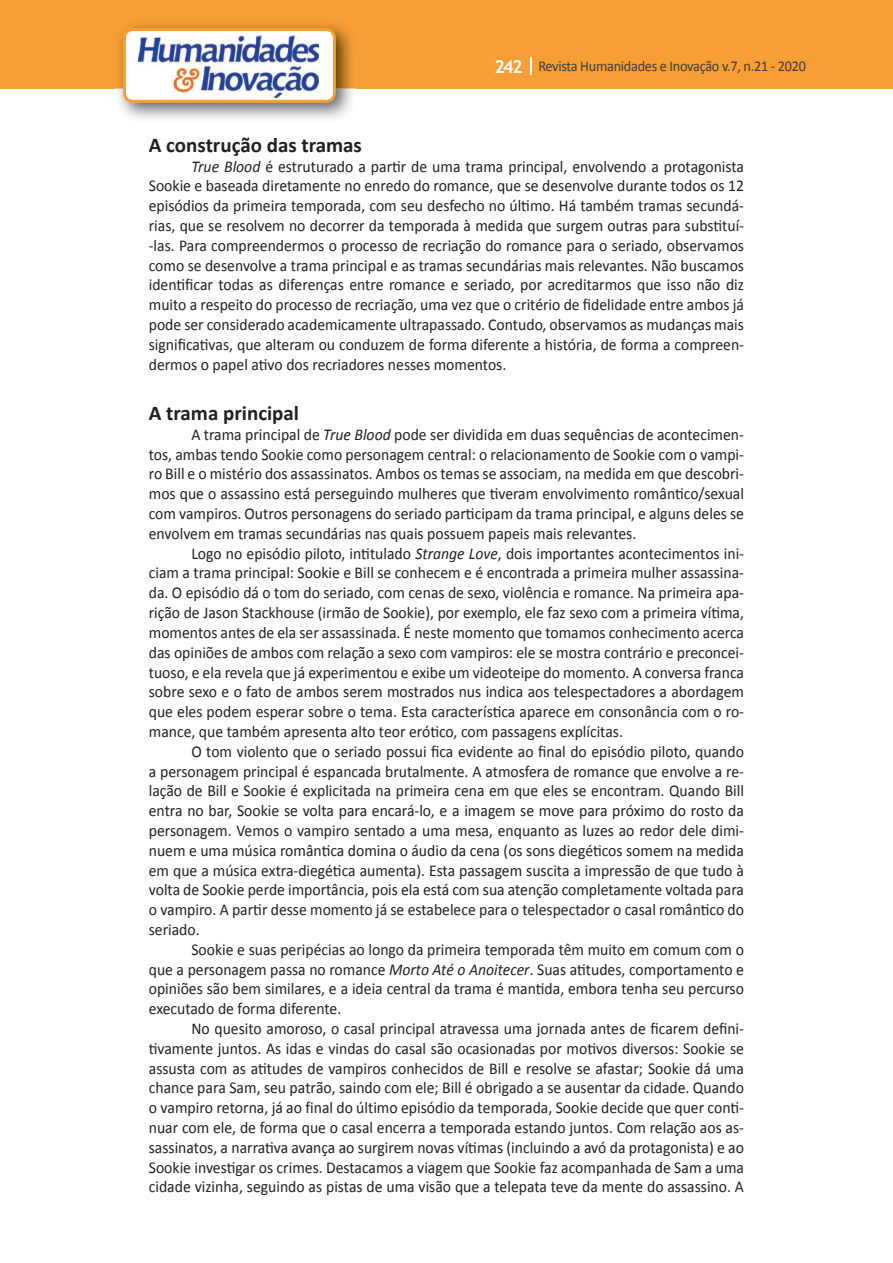
<style>
.page{position:relative;width:893px;height:1263px;background:#fff}
.page>*{position:absolute;margin:0;border:0;box-sizing:border-box;transform-origin:0 0}
.t1{font:700 21px "Calibri";color:#231f20}
.t2{font:16.5px/19.8px "Calibri";color:#231f20;text-align:justify;scale:.95 1}
.t3{font:15px "Calibri";letter-spacing:-.02em;color:#3e3e3f;scale:.95 1}
.s1{font-family:"Trebuchet MS";font-weight:700;font-size:18px;color:#fff}
.s2{font-style:italic}
</style>
<div class="page">
<div style="left:0;top:0;width:893px;height:88px;background:#f79e34"></div>
<svg style="left:530px;top:57px;width:2px;height:18px"></svg>
<img style="left:115px;top:24px;width:241px;height:95px">
<svg style="left:123px;top:28px;width:213px;height:75px"></svg>
<p class="t3" style="left:495px;top:57px;width:329px"><span class="s1">242</span> Revista Humanidades e Inovação v.7, n.21 - 2020</p>
<p class="t1" style="left:149px;top:131px;width:215px">A construção das tramas</p>
<p class="t2" style="left:149px;top:156px;width:628px;text-indent:43px"><span class="s2">True Blood</span> é estruturado a partir de uma trama principal, envolvendo a protagonista Sookie e baseada diretamente no enredo do romance, que se desenvolve durante todos os 12 episódios da primeira temporada, com seu desfecho no último. Há também tramas secundá&shy;rias, que se resolvem no decorrer da temporada à medida que surgem outras para substituí--las. Para compreendermos o processo de recriação do romance para o seriado, observamos como se desenvolve a trama principal e as tramas secundárias mais relevantes. Não buscamos identificar todas as diferenças entre romance e seriado, por acreditarmos que isso não diz muito a respeito do processo de recriação, uma vez que o critério de fidelidade entre ambos já pode ser considerado academicamente ultrapassado. Contudo, observamos as mudanças mais significativas, que alteram ou conduzem de forma diferente a história, de forma a compreen&shy;dermos o papel ativo dos recriadores nesses momentos.</p>
<p class="t1" style="left:149px;top:400px;width:152px">A trama principal</p>
<p class="t2" style="left:149px;top:424px;width:628px;text-indent:43px">A trama principal de <span class="s2">True Blood</span> pode ser dividida em duas sequências de acontecimen&shy;tos, ambas tendo Sookie como personagem central: o relacionamento de Sookie com o vampi&shy;ro Bill e o mistério dos assassinatos. Ambos os temas se associam, na medida em que descobri&shy;mos que o assassino está perseguindo mulheres que tiveram envolvimento romântico/sexual com vampiros. Outros personagens do seriado participam da trama principal, e alguns deles se envolvem em tramas secundárias nas quais possuem papeis mais relevantes.</p>
<p class="t2" style="left:149px;top:543px;width:628px;text-indent:43px">Logo no episódio piloto, intitulado <span class="s2">Strange Love</span>, dois importantes acontecimentos ini&shy;ciam a trama principal: Sookie e Bill se conhecem e é encontrada a primeira mulher assassina&shy;da. O episódio dá o tom do seriado, com cenas de sexo, violência e romance. Na primeira apa&shy;rição de Jason Stackhouse (irmão de Sookie), por exemplo, ele faz sexo com a primeira vítima, momentos antes de ela ser assassinada. É neste momento que tomamos conhecimento acerca das opiniões de ambos com relação a sexo com vampiros: ele se mostra contrário e preconcei&shy;tuoso, e ela revela que já experimentou e exibe um videoteipe do momento. A conversa franca sobre sexo e o fato de ambos serem mostrados nus indica aos telespectadores a abordagem que eles podem esperar sobre o tema. Esta característica aparece em consonância com o ro&shy;mance, que também apresenta alto teor erótico, com passagens explícitas.</p>
<p class="t2" style="left:149px;top:741px;width:628px;text-indent:43px">O tom violento que o seriado possui fica evidente ao final do episódio piloto, quando a personagem principal é espancada brutalmente. A atmosfera de romance que envolve a re&shy;lação de Bill e Sookie é explicitada na primeira cena em que eles se encontram. Quando Bill entra no bar, Sookie se volta para encará-lo, e a imagem se move para próximo do rosto da personagem. Vemos o vampiro sentado a uma mesa, enquanto as luzes ao redor dele dimi&shy;nuem e uma música romântica domina o áudio da cena (os sons diegéticos somem na medida em que a música extra-diegética aumenta). Esta passagem suscita a impressão de que tudo à volta de Sookie perde importância, pois ela está com sua atenção completamente voltada para o vampiro. A partir desse momento já se estabelece para o telespectador o casal romântico do seriado.</p>
<p class="t2" style="left:149px;top:939px;width:628px;text-indent:43px">Sookie e suas peripécias ao longo da primeira temporada têm muito em comum com o que a personagem passa no romance <span class="s2">Morto Até o Anoitecer</span>. Suas atitudes, comportamento e opiniões são bem similares, e a ideia central da trama é mantida, embora tenha seu percurso executado de forma diferente.</p>
<p class="t2" style="left:149px;top:1018px;width:628px;text-indent:43px">No quesito amoroso, o casal principal atravessa uma jornada antes de ficarem defini&shy;tivamente juntos. As idas e vindas do casal são ocasionadas por motivos diversos: Sookie se assusta com as atitudes de vampiros conhecidos de Bill e resolve se afastar; Sookie dá uma chance para Sam, seu patrão, saindo com ele; Bill é obrigado a se ausentar da cidade. Quando o vampiro retorna, já ao final do último episódio da temporada, Sookie decide que quer conti&shy;nuar com ele, de forma que o casal encerra a temporada estando juntos. Com relação aos as&shy;sassinatos, a narrativa avança ao surgirem novas vítimas (incluindo a avó da protagonista) e ao Sookie investigar os crimes. Destacamos a viagem que Sookie faz acompanhada de Sam a uma cidade vizinha, seguindo as pistas de uma visão que a telepata teve da mente do assassino. A</p>
</div>
